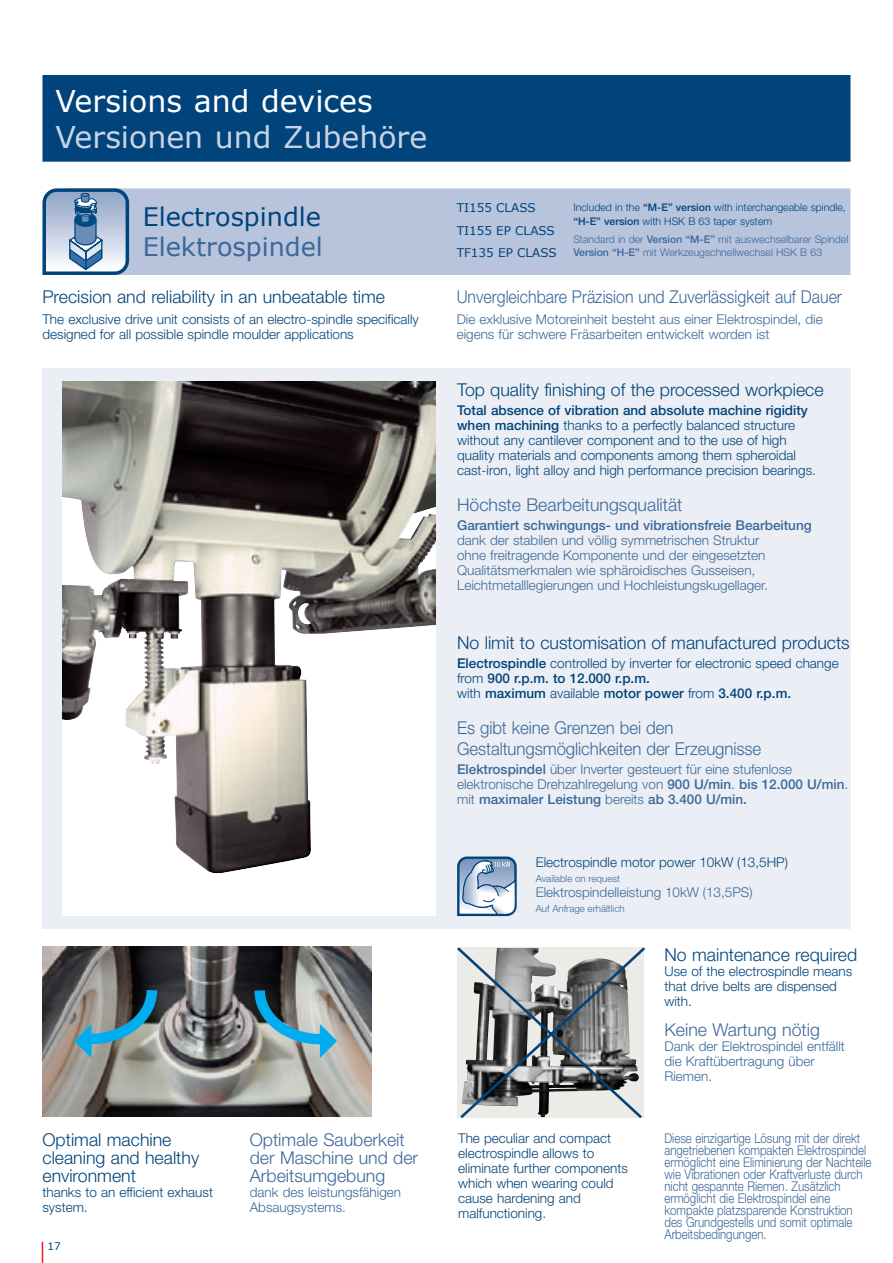
<style>
.page{position:relative;width:893px;height:1263px;background:#fff}
.page>*{position:absolute;margin:0;border:0;box-sizing:border-box;transform-origin:0 0}
.t1{font:30px "Verdana";color:#c9d2e4}
.t2{font:30px "Verdana";color:#fff}
.t3{font:25.5px "Verdana";color:#00447b}
.t4{font:25.5px "Verdana";color:#3b689a}
.t5{font:300 17.7px/18px "Helvetica Neue";color:#00447b}
.t6{font:300 17.7px/18px "Helvetica Neue";color:#3b689a}
.t7{font:300 17.7px/21px "Helvetica Neue";color:#3b689a;scale:.95 1}
.t8{font:300 17.7px "Helvetica Neue";color:#3b689a;scale:.9 1}
.t9{font:300 13.5px/15px "Helvetica Neue";color:#00447b}
.t10{font:300 13.5px/15px "Helvetica Neue";color:#3b689a}
.t11{font:300 13.5px/12px "Helvetica Neue";color:#3b689a;scale:.85 1}
.t12{font:500 13.5px/15px "Helvetica Neue";color:#00447b}
.t13{font:500 13.5px "Helvetica Neue";color:#3b689a}
.t14{font:12px/22.5px "Verdana";color:#00447b}
.t15{font:300 10.5px/13.5px "Helvetica Neue";color:#3b689a}
.t16{font:300 10.5px/13.5px "Helvetica Neue";color:#00447b}
.t17{font:10.5px "Verdana";color:#00447b}
.t18{font:300 9.75px "Helvetica Neue";color:#3b689a}
.s1{font-weight:500}
.s2{font-weight:300}
</style>
<div class="page">
<div style="left:68px;top:189px;width:782px;height:85px;background:#b8c4dc"></div>
<div style="left:68px;top:188px;width:782px;height:87px;border:2px solid #b8c4dc"></div>
<div style="left:43px;top:76px;width:807px;height:85px;background:#00447b"></div>
<div style="left:42px;top:75px;width:808px;height:87px;border:2px solid #00447b"></div>
<svg style="left:42px;top:188px;width:89px;height:87px"></svg>
<div style="left:42px;top:368px;width:808px;height:560px;background:#ebeff5"></div>
<svg style="left:62px;top:382px;width:374px;height:534px"></svg>
<img style="left:62px;top:488px;width:105px;height:277px">
<img style="left:42px;top:947px;width:330px;height:170px">
<svg style="left:457px;top:947px;width:188px;height:172px"></svg>
<svg style="left:249px;top:980px;width:88px;height:78px"></svg>
<svg style="left:74px;top:980px;width:88px;height:78px"></svg>
<svg style="left:457px;top:856px;width:60px;height:61px"></svg>
<svg style="left:42px;top:1242px;width:1px;height:21px"></svg>
<h1 class="t2" style="left:56px;top:82px;width:319px">Versions and devices</h1>
<h1 class="t1" style="left:56px;top:118px;width:373px">Versionen und Zubehöre</h1>
<h2 class="t3" style="left:143px;top:201px;width:180px">Electrospindle</h2>
<h2 class="t4" style="left:143px;top:231px;width:182px">Elektrospindel</h2>
<h3 class="t5" style="left:42px;top:290px;width:344px">Precision and reliability in an unbeatable time</h3>
<p class="t9" style="left:42px;top:313px;width:378px">The exclusive drive unit consists of an electro-spindle specifically designed for all possible spindle moulder applications</p>
<h3 class="t5" style="left:42px;top:1133px;width:158px">Optimal machine cleaning and healthy environment</h3>
<p class="t9" style="left:42px;top:1186px;width:172px">thanks to an efficient exhaust system.</p>
<p class="t17" style="left:48px;top:1239px;width:15px">17</p>
<h3 class="t6" style="left:250px;top:1133px;width:170px">Optimale Sauberkeit der Maschine und der<br>Arbeitsumgebung</h3>
<p class="t10" style="left:250px;top:1186px;width:153px">dank des leistungsfähigen<br>Absaugsystems.</p>
<p class="t14" style="left:457px;top:196px;width:101px">TI155 CLASS<br>TI155 EP CLASS<br>TF135 EP CLASS</p>
<p class="t16" style="left:573px;top:202px;width:274px">Included in the <span class="s1">“M-E” version</span> with interchangeable spindle, <span class="s1">“H-E” version</span> with HSK B 63 taper system</p>
<p class="t15" style="left:573px;top:233px;width:276px">Standard in der <span class="s1">Version “M-E”</span> mit auswechselbarer Spindel<br><span class="s1">Version “H-E”</span> mit Werkzeugschnellwechsel HSK B 63</p>
<h3 class="t8" style="left:457px;top:290px;width:430px">Unvergleichbare Präzision und Zuverlässigkeit auf Dauer</h3>
<p class="t10" style="left:457px;top:313px;width:367px">Die exklusive Motoreinheit besteht aus einer Elektrospindel, die eigens für schwere Fräsarbeiten entwickelt worden ist</p>
<h3 class="t5" style="left:457px;top:382px;width:368px">Top quality finishing of the processed workpiece</h3>
<p class="t9" style="left:457px;top:404px;width:360px"><span class="s1">Total absence of vibration and absolute machine rigidity when machining</span> thanks to a perfectly balanced structure without any cantilever component and to the use of high quality materials and components among them spheroidal cast-iron, light alloy and high performance precision bearings.</p>
<h3 class="t6" style="left:457px;top:497px;width:227px">Höchste Bearbeitungsqualität</h3>
<p class="t13" style="left:457px;top:521px;width:356px">Garantiert schwingungs- und vibrationsfreie Bearbeitung</p>
<p class="t10" style="left:457px;top:534px;width:312px">dank der stabilen und völlig symmetrischen Struktur ohne freitragende Komponente und der eingesetzten Qualitätsmerkmalen wie sphäroidisches Gusseisen, Leichtmetalllegierungen und Hochleistungskugellager.</p>
<h3 class="t5" style="left:457px;top:635px;width:394px">No limit to customisation of manufactured products</h3>
<p class="t12" style="left:457px;top:657px;width:383px">Electrospindle <span class="s2">controlled by inverter for electronic speed change from</span> 900 r.p.m. to 12.000 r.p.m.<br><span class="s2">with</span> maximum <span class="s2">available</span> motor power <span class="s2">from</span> 3.400 r.p.m.</p>
<h3 class="t7" style="left:457px;top:719px;width:322px">Es gibt keine Grenzen bei den<br>Gestaltungsmöglichkeiten der Erzeugnisse</h3>
<p class="t10" style="left:457px;top:763px;width:393px"><span class="s1">Elektrospindel</span> über Inverter gesteuert für eine stufenlose elektronische Drehzahlregelung von <span class="s1">900 U/min</span>. <span class="s1">bis 12.000 U/min</span>. mit <span class="s1">maximaler Leistung</span> bereits <span class="s1">ab 3.400 U/min.</span></p>
<p class="t9" style="left:536px;top:856px;width:254px">Electrospindle motor power 10kW (13,5HP)</p>
<p class="t18" style="left:536px;top:875px;width:86px">Available on request</p>
<p class="t10" style="left:536px;top:886px;width:218px">Elektrospindelleistung 10kW (13,5PS)</p>
<p class="t18" style="left:536px;top:905px;width:90px">Auf Anfrage erhältlich</p>
<p class="t9" style="left:458px;top:1132px;width:171px">The peculiar and compact electrospindle allows to eliminate further components which when wearing could cause hardening and malfunctioning.</p>
<h3 class="t5" style="left:664px;top:947px;width:194px">No maintenance required</h3>
<p class="t9" style="left:664px;top:965px;width:189px">Use of the electrospindle means that drive belts are dispensed with.</p>
<h3 class="t6" style="left:664px;top:1022px;width:157px">Keine Wartung nötig</h3>
<p class="t10" style="left:664px;top:1040px;width:182px">Dank der Elektrospindel entfällt die Kraftübertragung über<br>Riemen.</p>
<p class="t11" style="left:664px;top:1134px;width:245px">Diese einzigartige Lösung mit der direkt angetriebenen kompakten Elektrospindel ermöglicht eine Eliminierung der Nachteile wie Vibrationen oder Kraftverluste durch nicht gespannte Riemen. Zusätzlich ermöglicht die Elektrospindel eine kompakte platzsparende Konstruktion des Grundgestells und somit optimale Arbeitsbedingungen.</p>
</div>
